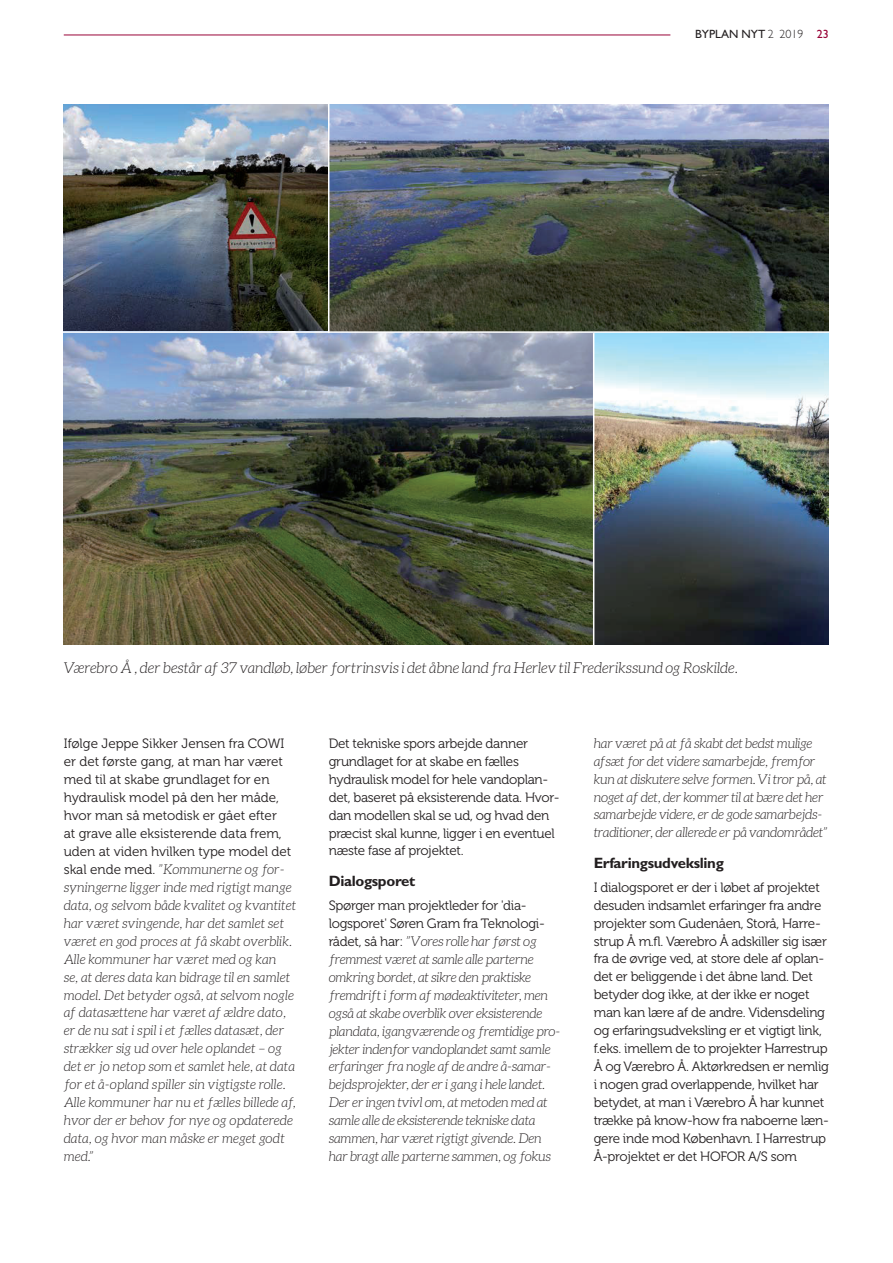
<style>
.page{position:relative;width:893px;height:1263px;background:#fff}
.page>*{position:absolute;margin:0;border:0;box-sizing:border-box;transform-origin:0 0}
.t1{font:italic 300 15px "Aleo";color:#231f20}
.t2{font:700 15px "Gill Sans Std";letter-spacing:-.02em;color:#231f20}
.t3{font:13.5px/18px "Museo 300";letter-spacing:-.02em;color:#231f20}
.t4{font:italic 300 13.5px/18px "Aleo";letter-spacing:-.02em;color:#231f20}
.t5{font:italic 300 13.5px/18px "Aleo";color:#231f20}
.t6{font:13.5px/18px "Museo 300";color:#231f20}
.t7{font:12px "Gill Sans Std";color:#231f20}
.s1{font-weight:300}
.s2{color:#990438}
.s3{font-family:"Museo 300";font-weight:400;font-style:normal}
</style>
<div class="page">
<img style="left:64px;top:105px;width:765px;height:540px">
<hr style="left:51px;top:331px;width:799px;height:2px;background:#fff">
<hr style="left:593px;top:333px;width:1px;height:318px;background:#fff">
<hr style="left:328px;top:71px;width:1px;height:262px;background:#fff">
<hr style="left:64px;top:35px;width:606px;height:1px;background:#990438">
<p class="t7" style="left:695px;top:27px;width:135px">BYPLAN NYT <span class="s1">2 2019</span> <span class="s2">23</span></p>
<p class="t1" style="left:64px;top:662px;width:676px">Værebro Å , der består af 37 vandløb, løber fortrinsvis i det åbne land fra Herlev til Frederikssund og Roskilde.</p>
<p class="t6" style="left:64px;top:735px;width:229px">Ifølge Jeppe Sikker Jensen fra COWI er det første gang, at man har været med til at skabe grundlaget for en hydraulisk model på den her måde, hvor man så metodisk er gået efter at grave alle eksisterende data frem, uden at viden hvilken type model det</p>
<p class="t5" style="left:64px;top:861px;width:234px"><span class="s3">skal ende med.</span> ”Kommunerne og for&shy;syningerne ligger inde med rigtigt mange data, og selvom både kvalitet og kvantitet har været svingende, har det samlet set været en god proces at få skabt overblik.<br>Alle kommuner har været med og kan<br>se, at deres data kan bidrage til en samlet model. Det betyder også, at selvom nogle af datasættene har været af ældre dato, er de nu sat i spil i et fælles datasæt, der strækker sig ud over hele oplandet – og det er jo netop som et samlet hele, at data for et å-opland spiller sin vigtigste rolle.<br>Alle kommuner har nu et fælles billede af, hvor der er behov for nye og opdaterede data, og hvor man måske er meget godt med.”</p>
<p class="t3" style="left:329px;top:735px;width:232px">Det tekniske spors arbejde danner grundlaget for at skabe en fælles hydraulisk model for hele vandoplan&shy;det, baseret på eksisterende data. Hvor&shy;dan modellen skal se ud, og hvad den præcist skal kunne, ligger i en eventuel næste fase af projektet.</p>
<p class="t2" style="left:329px;top:875px;width:88px">Dialogsporet</p>
<p class="t3" style="left:329px;top:897px;width:218px">Spørger man projektleder for 'dia&shy;logsporet' Søren Gram fra Teknologi-</p>
<p class="t4" style="left:329px;top:933px;width:233px"><span class="s3">rådet, så har:</span> ”Vores rolle har først og fremmest været at samle alle parterne omkring bordet, at sikre den praktiske fremdrift i form af mødeaktiviteter, men også at skabe overblik over eksisterende plandata, igangværende og fremtidige pro&shy;jekter indenfor vandoplandet samt samle erfaringer fra nogle af de andre å-samar&shy;bejdsprojekter, der er i gang i hele landet.<br>Der er ingen tvivl om, at metoden med at samle alle de eksisterende tekniske data sammen, har været rigtigt givende. Den har bragt alle parterne sammen, og fokus</p>
<p class="t4" style="left:594px;top:735px;width:235px">har været på at få skabt det bedst mulige afsæt for det videre samarbejde, fremfor kun at diskutere selve formen. Vi tror på, at noget af det, der kommer til at bære det her samarbejde videre, er de gode samarbejds&shy;traditioner, der allerede er på vandområdet”</p>
<p class="t2" style="left:594px;top:857px;width:132px">Erfaringsudveksling</p>
<p class="t3" style="left:594px;top:879px;width:237px">I dialogsporet er der i løbet af projektet desuden indsamlet erfaringer fra andre projekter som Gudenåen, Storå, Harre&shy;strup Å m.fl. Værebro Å adskiller sig især fra de øvrige ved, at store dele af oplan&shy;det er beliggende i det åbne land. Det betyder dog ikke, at der ikke er noget man kan lære af de andre. Vidensdeling og erfaringsudveksling er et vigtigt link, f.eks. imellem de to projekter Harrestrup Å og Værebro Å. Aktørkredsen er nemlig i nogen grad overlappende, hvilket har betydet, at man i Værebro Å har kunnet trække på know-how fra naboerne læn&shy;gere inde mod København. I Harrestrup Å-projektet er det HOFOR A/S som</p>
</div>
